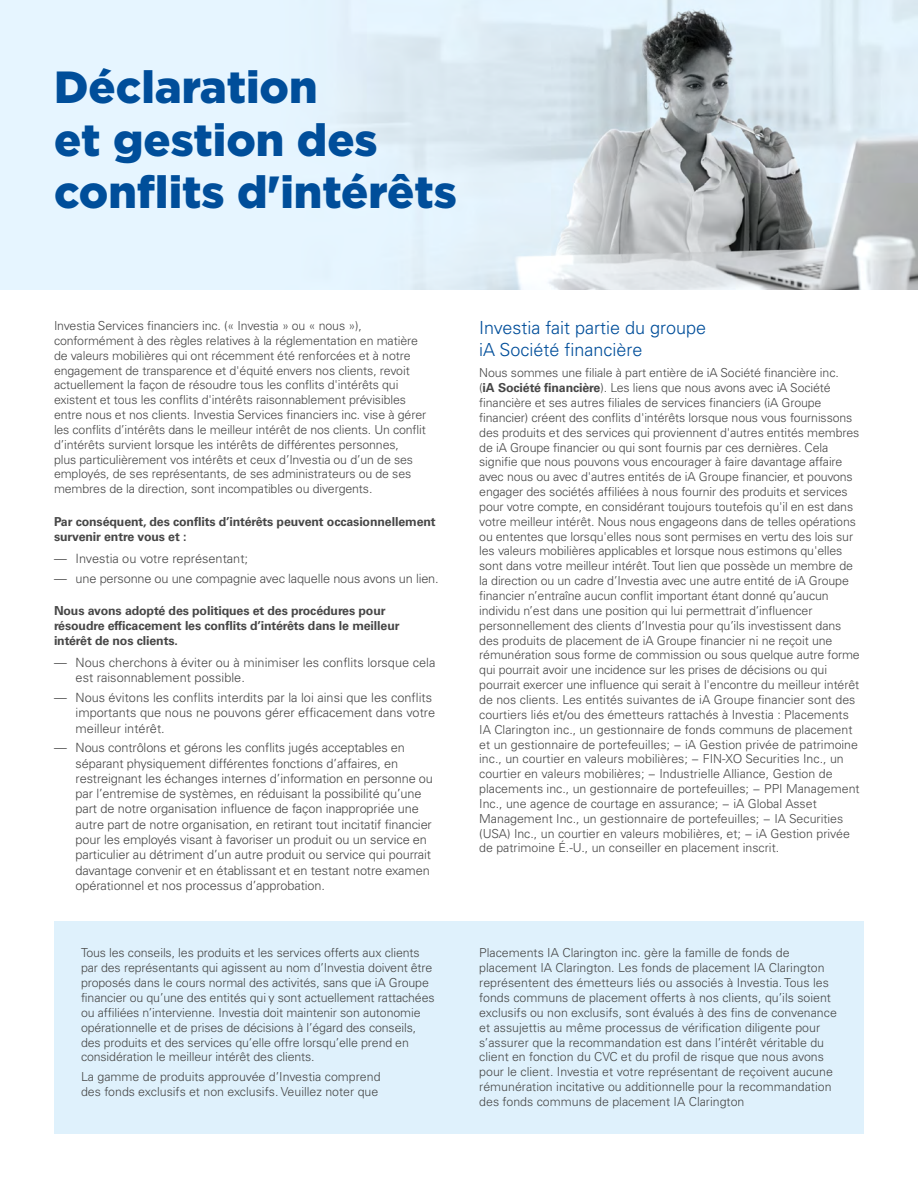
<style>
.page{position:relative;width:918px;height:1188px;background:#fff}
.page>*{position:absolute;margin:0;border:0;box-sizing:border-box;transform-origin:0 0}
.t1{font:900 45px/52.5px "Gotham";color:#004e9a}
.t2{font:300 18px/21.6px "Univers LT Pro 45";color:#004e9a}
.t3{font:300 12.75px/15.3px "Univers LT Pro 45";letter-spacing:-.01em;color:#474747}
.t4{font:300 12.3px/14.9px "Univers LT Pro 45";letter-spacing:-.01em;color:#474747}
.t5{font:700 12.3px/14.9px "Univers LT Pro 65";letter-spacing:-.01em;color:#474747}
.s1{font-family:"Univers LT Pro 65";font-weight:700}
</style>
<div class="page">
<img style="left:0;top:0;width:918px;height:290px">
<div style="left:54px;top:921px;width:810px;height:213px;background:#dff1fc"></div>
<h1 class="t1" style="left:54px;top:61px;width:405px">Déclaration<br>et gestion des conflits d'intérêts</h1>
<p class="t4" style="left:54px;top:318px;width:374px">Investia Services financiers inc. (« Investia » ou « nous »), conformément à des règles relatives à la réglementation en matière de valeurs mobilières qui ont récemment été renforcées et à notre engagement de transparence et d'équité envers nos clients, revoit actuellement la façon de résoudre tous les conflits d'intérêts qui existent et tous les conflits d'intérêts raisonnablement prévisibles entre nous et nos clients. Investia Services financiers inc. vise à gérer les conflits d’intérêts dans le meilleur intérêt de nos clients. Un conflit d’intérêts survient lorsque les intérêts de différentes personnes,<br>plus particulièrement vos intérêts et ceux d’Investia ou d’un de ses employés, de ses représentants, de ses administrateurs ou de ses membres de la direction, sont incompatibles ou divergents.</p>
<h3 class="t5" style="left:54px;top:514px;width:383px">Par conséquent, des conflits d’intérêts peuvent occasionnellement survenir entre vous et :</h3>
<p class="t3" style="left:54px;top:551px;width:196px">— Investia ou votre représentant;</p>
<p class="t3" style="left:54px;top:570px;width:386px">— une personne ou une compagnie avec laquelle nous avons un lien.</p>
<h3 class="t5" style="left:54px;top:603px;width:347px">Nous avons adopté des politiques et des procédures pour résoudre efficacement les conflits d’intérêts dans le meilleur intérêt de nos clients.</h3>
<p class="t3" style="left:76px;top:655px;width:361px;text-indent:-22px">— Nous cherchons à éviter ou à minimiser les conflits lorsque cela est raisonnablement possible.</p>
<p class="t3" style="left:76px;top:690px;width:361px;text-indent:-22px">— Nous évitons les conflits interdits par la loi ainsi que les conflits importants que nous ne pouvons gérer efficacement dans votre meilleur intérêt.</p>
<p class="t3" style="left:76px;top:740px;width:359px;text-indent:-22px">— Nous contrôlons et gérons les conflits jugés acceptables en séparant physiquement différentes fonctions d’affaires, en restreignant les échanges internes d’information en personne ou par l’entremise de systèmes, en réduisant la possibilité qu’une part de notre organisation influence de façon inappropriée une autre part de notre organisation, en retirant tout incitatif financier pour les employés visant à favoriser un produit ou un service en particulier au détriment d’un autre produit ou service qui pourrait davantage convenir et en établissant et en testant notre examen opérationnel et nos processus d’approbation.</p>
<p class="t4" style="left:81px;top:945px;width:355px">Tous les conseils, les produits et les services offerts aux clients par des représentants qui agissent au nom d’Investia doivent être proposés dans le cours normal des activités, sans que iA Groupe financier ou qu’une des entités qui y sont actuellement rattachées ou affiliées n’intervienne. Investia doit maintenir son autonomie opérationnelle et de prises de décisions à l’égard des conseils, des produits et des services qu’elle offre lorsqu’elle prend en considération le meilleur intérêt des clients.</p>
<p class="t4" style="left:81px;top:1069px;width:301px">La gamme de produits approuvée d’Investia comprend des fonds exclusifs et non exclusifs. Veuillez noter que</p>
<h2 class="t2" style="left:479px;top:316px;width:229px">Investia fait partie du groupe iA Société financière</h2>
<p class="t4" style="left:479px;top:365px;width:382px">Nous sommes une filiale à part entière de iA Société financière inc.<br>(<span class="s1">iA Société financière</span>). Les liens que nous avons avec iA Société financière et ses autres filiales de services financiers (iA Groupe financier) créent des conflits d'intérêts lorsque nous vous fournissons des produits et des services qui proviennent d'autres entités membres de iA Groupe financier ou qui sont fournis par ces dernières. Cela signifie que nous pouvons vous encourager à faire davantage affaire avec nous ou avec d'autres entités de iA Groupe financier, et pouvons engager des sociétés affiliées à nous fournir des produits et services pour votre compte, en considérant toujours toutefois qu'il en est dans votre meilleur intérêt. Nous nous engageons dans de telles opérations ou ententes que lorsqu'elles nous sont permises en vertu des lois sur les valeurs mobilières applicables et lorsque nous estimons qu'elles sont dans votre meilleur intérêt. Tout lien que possède un membre de la direction ou un cadre d’Investia avec une autre entité de iA Groupe financier n’entraîne aucun conflit important étant donné qu’aucun individu n’est dans une position qui lui permettrait d’influencer personnellement des clients d’Investia pour qu’ils investissent dans des produits de placement de iA Groupe financier ni ne reçoit une rémunération sous forme de commission ou sous quelque autre forme qui pourrait avoir une incidence sur les prises de décisions ou qui pourrait exercer une influence qui serait à l'encontre du meilleur intérêt de nos clients. Les entités suivantes de iA Groupe financier sont des courtiers liés et/ou des émetteurs rattachés à Investia : Placements IA Clarington inc., un gestionnaire de fonds communs de placement et un gestionnaire de portefeuilles; − iA Gestion privée de patrimoine inc., un courtier en valeurs mobilières; − FIN-XO Securities Inc., un courtier en valeurs mobilières; − Industrielle Alliance, Gestion de placements inc., un gestionnaire de portefeuilles; − PPI Management Inc., une agence de courtage en assurance; − iA Global Asset Management Inc., un gestionnaire de portefeuilles; − IA Securities (USA) Inc., un courtier en valeurs mobilières, et; − iA Gestion privée de patrimoine É.-U., un conseiller en placement inscrit.</p>
<p class="t4" style="left:479px;top:945px;width:359px">Placements IA Clarington inc. gère la famille de fonds de placement IA Clarington. Les fonds de placement IA Clarington représentent des émetteurs liés ou associés à Investia. Tous les fonds communs de placement offerts à nos clients, qu’ils soient exclusifs ou non exclusifs, sont évalués à des fins de convenance et assujettis au même processus de vérification diligente pour s’assurer que la recommandation est dans l’intérêt véritable du client en fonction du CVC et du profil de risque que nous avons pour le client. Investia et votre représentant de reçoivent aucune rémunération incitative ou additionnelle pour la recommandation des fonds communs de placement IA Clarington</p>
</div>
